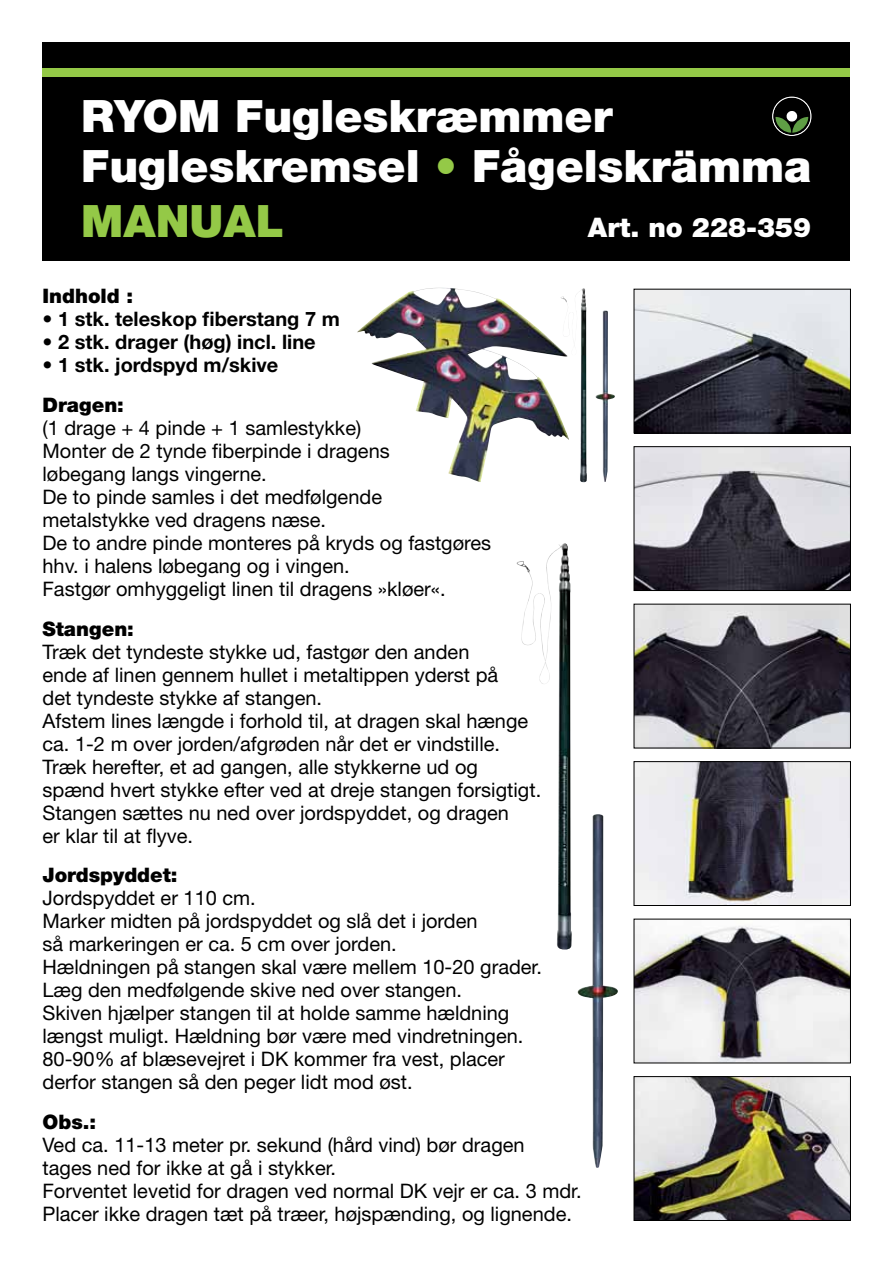
<style>
.page{position:relative;width:893px;height:1263px;background:#fff}
.page>*{position:absolute;margin:0;border:0;box-sizing:border-box;transform-origin:0 0}
.t1{font:900 44.7px/49.9px "Helvetica Neue LT Std";color:#fff}
.t2{font:900 44.7px "Helvetica Neue LT Std";color:#94c947}
.t3{font:900 27px "Helvetica Neue LT Std";color:#fff}
.t4{font:19.95px/23px "Helvetica Neue LT Std";color:#000}
.t5{font:700 19.95px "Helvetica Neue LT Std";color:#000}
.t6{font:900 19.95px "Helvetica Neue LT Std";color:#000}
.s1{color:#94c947}
</style>
<div class="page">
<div style="left:43px;top:43px;width:807px;height:218px;background:#000"></div>
<div style="left:43px;top:68px;width:807px;height:9px;background:#94c947"></div>
<svg style="left:773px;top:97px;width:38px;height:38px"></svg>
<div style="left:772px;top:97px;width:39px;height:39px;border:1px solid #fff;border-radius:50%"></div>
<img style="left:636px;top:291px;width:213px;height:140px">
<div style="left:634px;top:289px;width:217px;height:144px;border:1px solid #000"></div>
<img style="left:636px;top:448px;width:213px;height:141px">
<div style="left:634px;top:446px;width:217px;height:145px;border:1px solid #000"></div>
<img style="left:636px;top:606px;width:213px;height:140px">
<div style="left:634px;top:604px;width:217px;height:144px;border:1px solid #000"></div>
<img style="left:636px;top:763px;width:213px;height:141px">
<div style="left:634px;top:761px;width:217px;height:145px;border:1px solid #000"></div>
<img style="left:636px;top:926px;width:213px;height:135px">
<img style="left:636px;top:1078px;width:213px;height:141px">
<div style="left:634px;top:1076px;width:217px;height:145px;border:1px solid #000"></div>
<img style="left:357px;top:288px;width:212px;height:194px">
<img style="left:516px;top:543px;width:49px;height:124px">
<img style="left:577px;top:814px;width:41px;height:354px">
<h1 class="t1" style="left:81px;top:91px;width:732px">RYOM Fugleskræmmer<br>Fugleskremsel <span class="s1">•</span> Fågelskrämma</h1>
<h1 class="t2" style="left:81px;top:195px;width:204px">MANUAL</h1>
<h2 class="t3" style="left:588px;top:212px;width:225px">Art. no 228-359</h2>
<p class="t6" style="left:43px;top:284px;width:92px">Indhold :</p>
<p class="t5" style="left:43px;top:307px;width:299px">• 1 stk. teleskop fiberstang 7 m</p>
<p class="t5" style="left:43px;top:330px;width:275px">• 2 stk. drager (høg) incl. line</p>
<p class="t5" style="left:43px;top:353px;width:237px">• 1 stk. jordspyd m/skive</p>
<p class="t6" style="left:43px;top:393px;width:83px">Dragen:</p>
<p class="t4" style="left:43px;top:416px;width:450px">(1 drage + 4 pinde + 1 samlestykke)<br>Monter de 2 tynde fiberpinde i dragens<br>løbegang langs vingerne.<br>De to pinde samles i det medfølgende metalstykke ved dragens næse.<br>De to andre pinde monteres på kryds og fastgøres hhv. i halens løbegang og i vingen.<br>Fastgør omhyggeligt linen til dragens »kløer«.</p>
<p class="t6" style="left:43px;top:617px;width:93px">Stangen:</p>
<p class="t4" style="left:43px;top:640px;width:500px">Træk det tyndeste stykke ud, fastgør den anden<br>ende af linen gennem hullet i metaltippen yderst på<br>det tyndeste stykke af stangen.<br>Afstem lines længde i forhold til, at dragen skal hænge ca. 1-2 m over jorden/afgrøden når det er vindstille.<br>Træk herefter, et ad gangen, alle stykkerne ud og spænd hvert stykke efter ved at dreje stangen forsigtigt.<br>Stangen sættes nu ned over jordspyddet, og dragen<br>er klar til at flyve.</p>
<p class="t6" style="left:43px;top:863px;width:137px">Jordspyddet:</p>
<p class="t4" style="left:43px;top:886px;width:501px">Jordspyddet er 110 cm.<br>Marker midten på jordspyddet og slå det i jorden<br>så markeringen er ca. 5 cm over jorden.<br>Hældningen på stangen skal være mellem 10-20 grader.<br>Læg den medfølgende skive ned over stangen.<br>Skiven hjælper stangen til at holde samme hældning længst muligt. Hældning bør være med vindretningen.<br>80-90% af blæsevejret i DK kommer fra vest, placer derfor stangen så den peger lidt mod øst.</p>
<p class="t6" style="left:43px;top:1110px;width:55px">Obs.:</p>
<p class="t4" style="left:43px;top:1133px;width:541px">Ved ca. 11-13 meter pr. sekund (hård vind) bør dragen<br>tages ned for ikke at gå i stykker.<br>Forventet levetid for dragen ved normal DK vejr er ca. 3 mdr.<br>Placer ikke dragen tæt på træer, højspænding, og lignende.</p>
</div>
